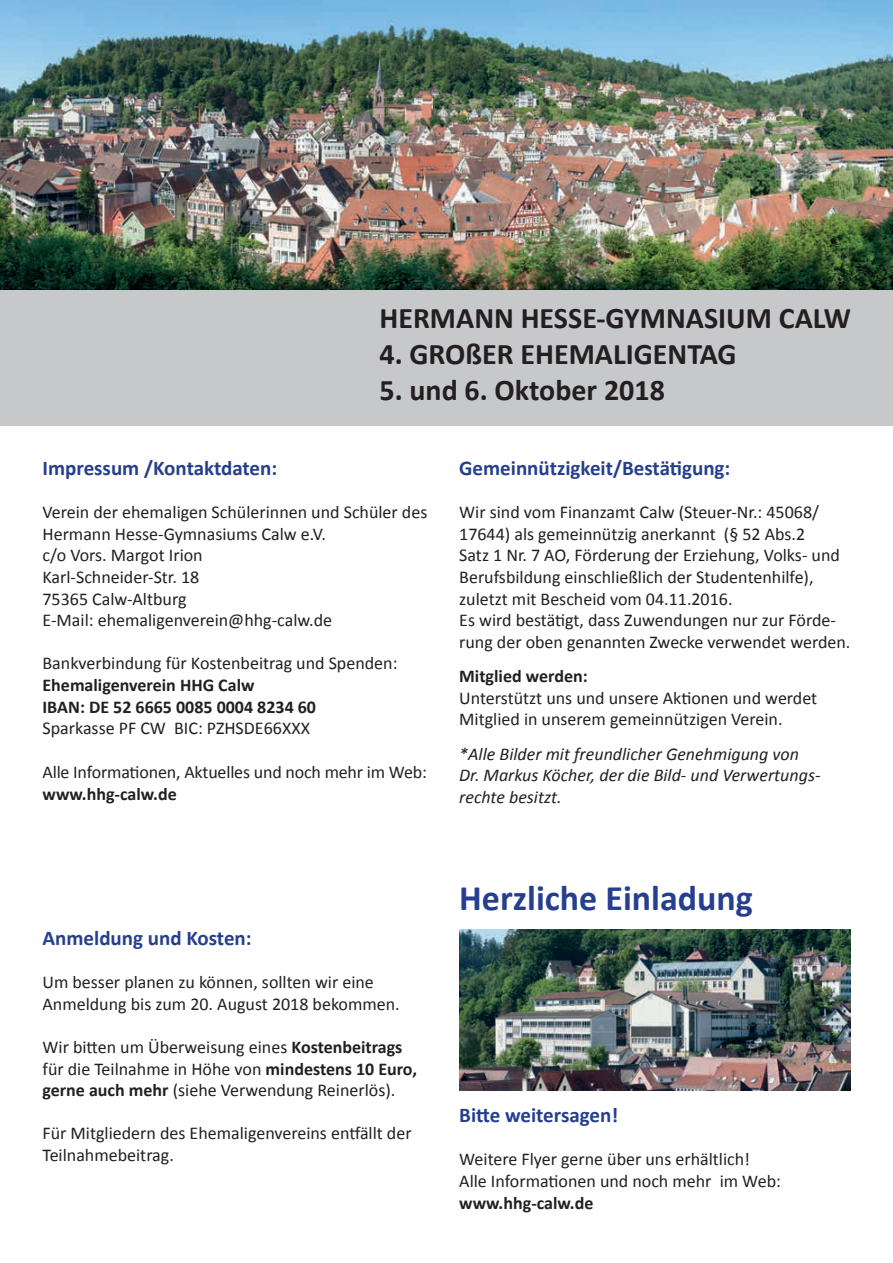
<style>
.page{position:relative;width:893px;height:1263px;background:#fff}
.page>*{position:absolute;margin:0;border:0;box-sizing:border-box;transform-origin:0 0}
.t1{font:700 36px "Calibri";color:#253f8e}
.t2{font:700 30px "Calibri";color:#231f20}
.t3{font:700 21px "Calibri";color:#253f8e}
.t4{font:18px/21.6px "Calibri";color:#231f20}
.t5{font:italic 18px/21.6px "Calibri";color:#231f20}
.t6{font:700 18px/21.6px "Calibri";color:#231f20}
.s1{font-weight:700}
</style>
<div class="page">
<div style="left:0;top:267px;width:893px;height:158px;background:#c7c8ca"></div>
<img style="left:0;top:0;width:893px;height:290px">
<img style="left:459px;top:929px;width:391px;height:162px">
<h2 class="t2" style="left:379px;top:299px;width:473px">HERMANN HESSE-GYMNASIUM CALW</h2>
<h2 class="t2" style="left:379px;top:335px;width:359px">4. GROßER EHEMALIGENTAG</h2>
<h2 class="t2" style="left:379px;top:371px;width:287px">5. und 6. Oktober 2018</h2>
<p class="t3" style="left:43px;top:455px;width:236px">Impressum /Kontaktdaten:</p>
<p class="t4" style="left:43px;top:501px;width:386px">Verein der ehemaligen Schülerinnen und Schüler des<br>Hermann Hesse-Gymnasiums Calw e.V.<br>c/o Vors. Margot Irion<br>Karl-Schneider-Str. 18<br>75365 Calw-Altburg<br>E-Mail: ehemaligenverein@hhg-calw.de</p>
<p class="t4" style="left:43px;top:653px;width:356px">Bankverbindung für Kostenbeitrag und Spenden:</p>
<p class="t6" style="left:43px;top:674px;width:275px">Ehemaligenverein HHG Calw<br>IBAN: DE 52 6665 0085 0004 8234 60</p>
<p class="t4" style="left:43px;top:717px;width:269px">Sparkasse PF CW BIC: PZHSDE66XXX</p>
<p class="t4" style="left:43px;top:761px;width:386px">Alle Informationen, Aktuelles und noch mehr im Web:</p>
<p class="t6" style="left:43px;top:783px;width:136px">www.hhg-calw.de</p>
<p class="t3" style="left:459px;top:455px;width:273px">Gemeinnützigkeit/Bestätigung:</p>
<p class="t4" style="left:459px;top:501px;width:393px">Wir sind vom Finanzamt Calw (Steuer-Nr.: 45068/ 17644) als gemeinnützig anerkannt (§ 52 Abs.2<br>Satz 1 Nr. 7 AO, Förderung der Erziehung, Volks- und Berufsbildung einschließlich der Studentenhilfe), zuletzt mit Bescheid vom 04.11.2016.<br>Es wird bestätigt, dass Zuwendungen nur zur Förde&shy;rung der oben genannten Zwecke verwendet werden.</p>
<p class="t6" style="left:459px;top:665px;width:130px">Mitglied werden:</p>
<p class="t4" style="left:459px;top:687px;width:360px">Unterstützt uns und unsere Aktionen und werdet<br>Mitglied in unserem gemeinnützigen Verein.</p>
<p class="t5" style="left:459px;top:742px;width:363px">*Alle Bilder mit freundlicher Genehmigung von<br>Dr. Markus Köcher, der die Bild- und Verwertungs&shy;rechte besitzt.</p>
<p class="t3" style="left:43px;top:924px;width:211px">Anmeldung und Kosten:</p>
<p class="t4" style="left:43px;top:971px;width:359px">Um besser planen zu können, sollten wir eine<br>Anmeldung bis zum 20. August 2018 bekommen.</p>
<p class="t4" style="left:43px;top:1036px;width:376px">Wir bitten um Überweisung eines <span class="s1">Kostenbeitrags </span>für die Teilnahme in Höhe von <span class="s1">mindestens 10 Euro, gerne auch mehr</span> (siehe Verwendung Reinerlös).</p>
<p class="t4" style="left:43px;top:1122px;width:371px">Für Mitgliedern des Ehemaligenvereins entfällt der<br>Teilnahmebeitrag.</p>
<h1 class="t1" style="left:459px;top:875px;width:295px">Herzliche Einladung</h1>
<p class="t3" style="left:459px;top:1102px;width:160px">Bitte weitersagen!</p>
<p class="t4" style="left:459px;top:1148px;width:323px">Weitere Flyer gerne über uns erhältlich!<br>Alle Informationen und noch mehr im Web:</p>
<p class="t6" style="left:459px;top:1192px;width:136px">www.hhg-calw.de</p>
</div>
